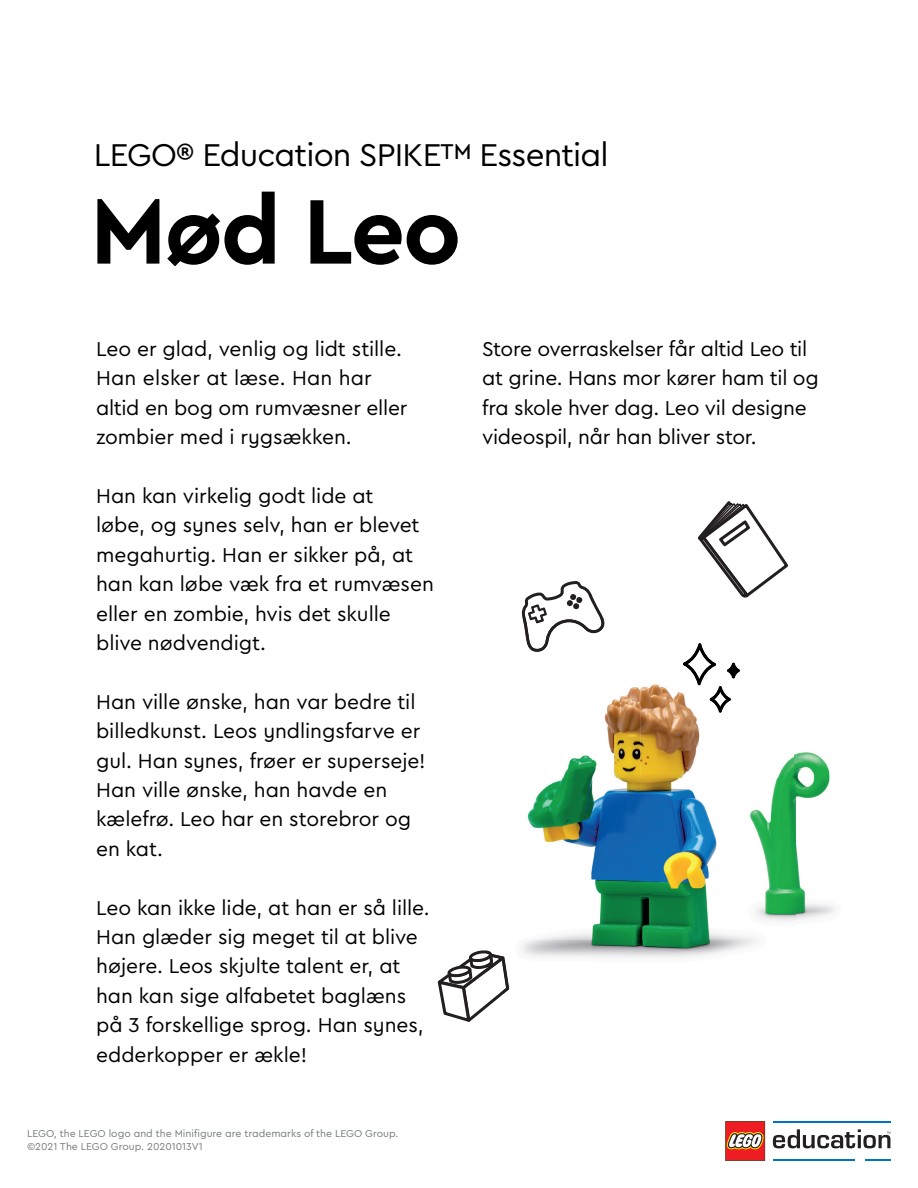
<style>
.page{position:relative;width:918px;height:1188px;background:#fff}
.page>*{position:absolute;margin:0;border:0;box-sizing:border-box;transform-origin:0 0}
.t1{font:700 96px "Cera Pro";letter-spacing:-.025em;color:#000001}
.t2{font:33px "Cera Pro";letter-spacing:-.025em;color:#000001}
.t3{font:21px/29.4px "Cera Pro";letter-spacing:-.005em;color:#000001}
.t4{font:10.5px/12.6px "Cera Pro";color:#767a7c}
</style>
<div class="page">
<hr style="left:773px;top:1121px;width:117px;height:2px;background:#0075bf">
<hr style="left:773px;top:1159px;width:81px;height:2px;background:#0075bf">
<hr style="left:865px;top:1159px;width:25px;height:2px;background:#0075bf">
<svg style="left:773px;top:1129px;width:118px;height:19px"></svg>
<svg style="left:725px;top:1121px;width:41px;height:40px;background:#d0564b"></svg>
<svg style="left:698px;top:501px;width:91px;height:97px"></svg>
<img style="left:509px;top:621px;width:326px;height:368px">
<svg style="left:683px;top:643px;width:57px;height:70px"></svg>
<img style="left:727px;top:663px;width:13px;height:15px">
<svg style="left:437px;top:950px;width:72px;height:72px"></svg>
<svg style="left:522px;top:581px;width:82px;height:71px"></svg>
<img style="left:529px;top:618px;width:15px;height:5px">
<h2 class="t2" style="left:94px;top:133px;width:516px">LEGO® Education SPIKE™ Essential</h2>
<h1 class="t1" style="left:90px;top:168px;width:373px">Mød Leo</h1>
<p class="t3" style="left:96px;top:333px;width:313px">Leo er glad, venlig og lidt stille.<br>Han elsker at læse. Han har altid en bog om rumvæsner eller zombier med i rygsækken.</p>
<p class="t3" style="left:96px;top:480px;width:339px">Han kan virkelig godt lide at<br>løbe, og synes selv, han er blevet megahurtig. Han er sikker på, at han kan løbe væk fra et rumvæsen eller en zombie, hvis det skulle blive nødvendigt.</p>
<p class="t3" style="left:96px;top:686px;width:331px">Han ville ønske, han var bedre til billedkunst. Leos yndlingsfarve er gul. Han synes, frøer er superseje!<br>Han ville ønske, han havde en kælefrø. Leo har en storebror og en kat.</p>
<p class="t3" style="left:96px;top:892px;width:335px">Leo kan ikke lide, at han er så lille.<br>Han glæder sig meget til at blive højere. Leos skjulte talent er, at han kan sige alfabetet baglæns på 3 forskellige sprog. Han synes, edderkopper er ækle!</p>
<p class="t4" style="left:27px;top:1127px;width:373px">LEGO, the LEGO logo and the Minifigure are trademarks of the LEGO Group. ©2021 The LEGO Group. 20201013V1</p>
<p class="t3" style="left:482px;top:333px;width:338px">Store overraskelser får altid Leo til at grine. Hans mor kører ham til og fra skole hver dag. Leo vil designe videospil, når han bliver stor.</p>
</div>
